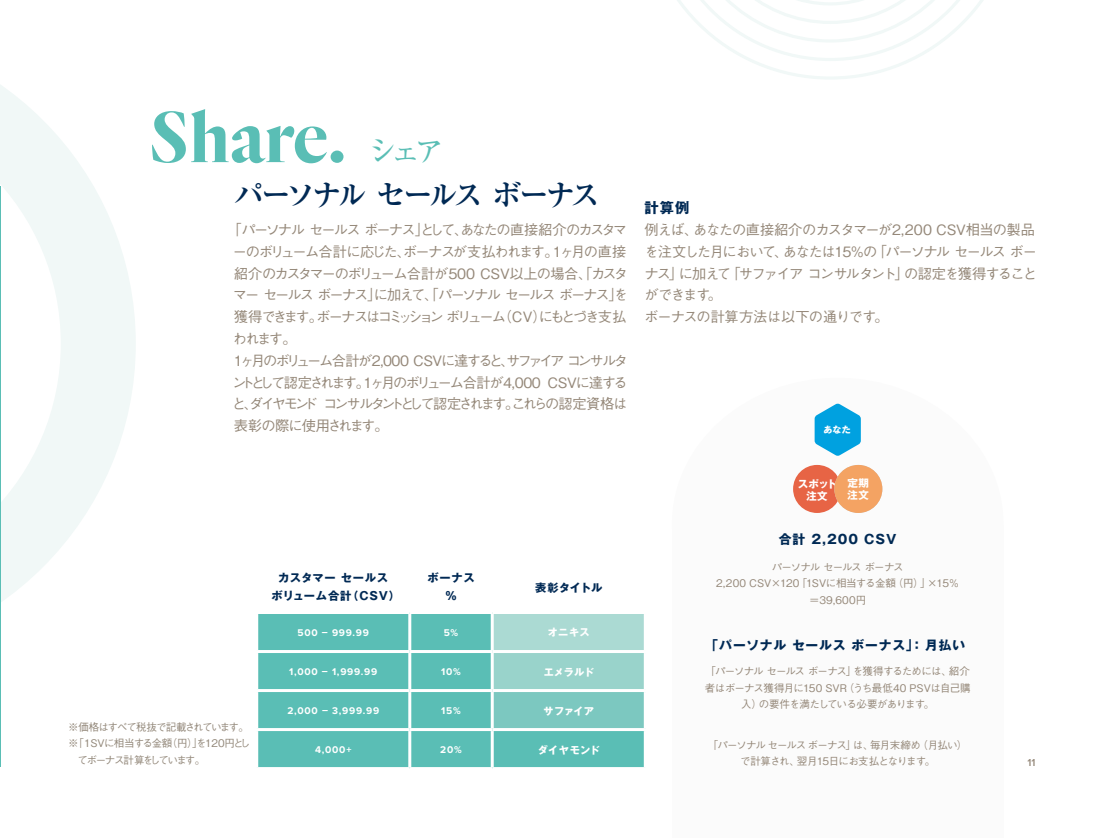
<style>
.page{position:relative;width:1106px;height:838px;background:#fff}
.page>*{position:absolute;margin:0;border:0;box-sizing:border-box;transform-origin:0 0}
.t1{font:700 75px "Quarto";color:#5abeb5}
.t2{font:700 30px "Ryumin Pr 6";letter-spacing:-.135em;color:#002954}
.t3{font:500 30px "Ryumin Pr 6";color:#5abeb5}
.t4{font:500 14.25px/21.8px "Gothic BBB Pr 6";letter-spacing:-.14em;color:#958879}
.t5{font:500 14.25px/21.8px "Gothic BBB Pr 6";letter-spacing:-.085em;color:#958879}
.t6{font:700 14.25px "Gothic MB101 Pr 6";color:#002954}
.t7{font:700 12.75px "Gothic MB101 Pr 6";letter-spacing:.075em;color:#002954}
.t8{font:700 11.25px/18.1px "Gothic MB101 Pr 6";letter-spacing:.055em;color:#002954;text-align:center}
.t9{font:500 10.5px/16.5px "Gothic BBB Pr 6";letter-spacing:-.07em;color:#958879;text-align:center}
.t10{font:500 10.5px/16.5px "Gothic BBB Pr 6";letter-spacing:-.115em;color:#93887a}
.t11{font:700 10.5px/12px "Gothic MB101 Pr 6";letter-spacing:.03em;color:#fff;text-align:center}
.t12{font:600 10.5px "Proxima Nova";color:#958879}
.t13{font:700 10.2px "Proxima Nova";letter-spacing:.075em;color:#fff}
.t14{font:700 10.2px "Gothic MB101 Pr 6";letter-spacing:.045em;color:#fff}
.t15{font:700 9px "Gothic MB101 Pr 6";color:#fff}
</style>
<div class="page">
<svg style="left:0;top:85px;width:136px;height:517px"></svg>
<div style="left:672px;top:525px;width:331px;height:313px;background:#fbfbfb"></div>
<div style="left:672px;top:378px;width:331px;height:292px;background:#fbfbfb;border-radius:50%"></div>
<hr style="left:0;top:186px;width:1px;height:580px;background:#5abeb5">
<div style="left:258px;top:614px;width:386px;height:153px;background:#5abeb5"></div>
<div style="left:492px;top:612px;width:153px;height:39px;background:#abdad3"></div>
<div style="left:492px;top:651px;width:153px;height:39px;background:#99d3cb"></div>
<div style="left:492px;top:690px;width:153px;height:39px;background:#7cc8c0"></div>
<hr style="left:408px;top:614px;width:3px;height:36px;background:#fff">
<hr style="left:492px;top:611px;width:155px;height:3px;background:#fff">
<hr style="left:491px;top:614px;width:3px;height:36px;background:#fff">
<hr style="left:644px;top:614px;width:3px;height:36px;background:#fff">
<hr style="left:255px;top:650px;width:155px;height:3px;background:#fff">
<hr style="left:410px;top:650px;width:82px;height:3px;background:#fff">
<hr style="left:408px;top:653px;width:3px;height:36px;background:#fff">
<hr style="left:492px;top:650px;width:155px;height:3px;background:#fff">
<hr style="left:491px;top:653px;width:3px;height:36px;background:#fff">
<hr style="left:644px;top:653px;width:3px;height:36px;background:#fff">
<hr style="left:255px;top:689px;width:155px;height:3px;background:#fff">
<hr style="left:410px;top:689px;width:82px;height:3px;background:#fff">
<hr style="left:408px;top:692px;width:3px;height:36px;background:#fff">
<hr style="left:492px;top:689px;width:155px;height:3px;background:#fff">
<hr style="left:491px;top:692px;width:3px;height:36px;background:#fff">
<hr style="left:644px;top:692px;width:3px;height:36px;background:#fff">
<hr style="left:255px;top:728px;width:155px;height:3px;background:#fff">
<hr style="left:410px;top:728px;width:82px;height:3px;background:#fff">
<hr style="left:408px;top:731px;width:3px;height:36px;background:#fff">
<hr style="left:492px;top:728px;width:155px;height:3px;background:#fff">
<hr style="left:491px;top:731px;width:3px;height:36px;background:#fff">
<svg style="left:677px;top:0;width:306px;height:79px"></svg>
<div style="left:793px;top:465px;width:48px;height:48px;background:#e76445;border-radius:50%"></div>
<div style="left:834px;top:465px;width:48px;height:48px;background:#f4a363;border-radius:24px"></div>
<svg style="left:814px;top:404px;width:46px;height:52px"></svg>
<h1 class="t1" style="left:149px;top:86px;width:199px">Share.</h1>
<h2 class="t3" style="left:367px;top:127px;width:79px">シェア</h2>
<h2 class="t2" style="left:234px;top:171px;width:368px">パーソナル セールス ボーナス</h2>
<p class="t4" style="left:232px;top:218px;width:397px;text-indent:-5px">「パーソナル セールス ボーナス」として、あなたの直接紹介のカスタマーのボリューム合計に応じた、ボーナスが支払われます。1ヶ月の直接紹介のカスタマーのボリューム合計が500 CSV以上の場合、「カスタマー セールス ボーナス」に加えて、「パーソナル セールス ボーナス」を獲得できます。ボーナスはコミッション ボリューム（CV）にもとづき支払われます。<br>1ヶ月のボリューム合計が2,000 CSVに達すると、サファイア コンサルタントとして認定されます。1ヶ月のボリューム合計が4,000 CSVに達すると、ダイヤモンド コンサルタントとして認定されます。これらの認定資格は表彰の際に使用されます。</p>
<p class="t10" style="left:68px;top:718px;width:184px">※価格はすべて税抜で記載されています。※「1SVに相当する金額（円）」を120円とし　てボーナス計算をしています。</p>
<p class="t8" style="left:271px;top:568px;width:130px">カスタマー セールス<br>ボリューム合計（CSV）</p>
<p class="t8" style="left:427px;top:568px;width:49px">ボーナス％</p>
<p class="t8" style="left:535px;top:578px;width:69px">表彰タイトル</p>
<p class="t13" style="left:297px;top:625px;width:73px">500 – 999.99</p>
<p class="t13" style="left:444px;top:625px;width:16px">5%</p>
<p class="t14" style="left:547px;top:624px;width:44px">オニキス</p>
<p class="t13" style="left:289px;top:664px;width:90px">1,000 – 1,999.99</p>
<p class="t13" style="left:441px;top:664px;width:21px">10%</p>
<p class="t14" style="left:544px;top:663px;width:52px">エメラルド</p>
<p class="t13" style="left:287px;top:703px;width:93px">2,000 – 3,999.99</p>
<p class="t13" style="left:441px;top:703px;width:21px">15%</p>
<p class="t14" style="left:543px;top:702px;width:52px">サファイア</p>
<p class="t13" style="left:315px;top:742px;width:38px">4,000+</p>
<p class="t13" style="left:440px;top:742px;width:23px">20%</p>
<p class="t14" style="left:537px;top:741px;width:64px">ダイヤモンド</p>
<p class="t6" style="left:644px;top:196px;width:46px">計算例</p>
<p class="t5" style="left:644px;top:218px;width:394px">例えば、あなたの直接紹介のカスタマーが2,200 CSV相当の製品を注文した月において、あなたは15%の「パーソナル セールス ボーナス」に加えて「サファイア コンサルタント」の認定を獲得することができます。<br>ボーナスの計算方法は以下の通りです。</p>
<p class="t15" style="left:823px;top:422px;width:29px">あなた</p>
<p class="t11" style="left:797px;top:477px;width:41px">スポット注文</p>
<p class="t11" style="left:847px;top:477px;width:23px;text-align:left">定期注文</p>
<p class="t7" style="left:779px;top:529px;width:119px">合計 2,200 CSV</p>
<p class="t9" style="left:716px;top:558px;width:244px">パーソナル セールス ボーナス<br>2,200 CSV×120「1SVに相当する金額（円）」×15％＝39,600円</p>
<p class="t7" style="left:705px;top:634px;width:261px">「パーソナル セールス ボーナス」： 月払い</p>
<p class="t9" style="left:705px;top:662px;width:267px">「パーソナル セールス ボーナス」を獲得するためには、紹介者はボーナス獲得月に150 SVR（うち最低40 PSVは自己購入）の要件を満たしている必要があります。</p>
<p class="t9" style="left:708px;top:736px;width:261px">「パーソナル セールス ボーナス」は、毎月末締め（月払い）で計算され、翌月15日にお支払となります。</p>
<p class="t12" style="left:1027px;top:754px;width:9px">11</p>
</div>
